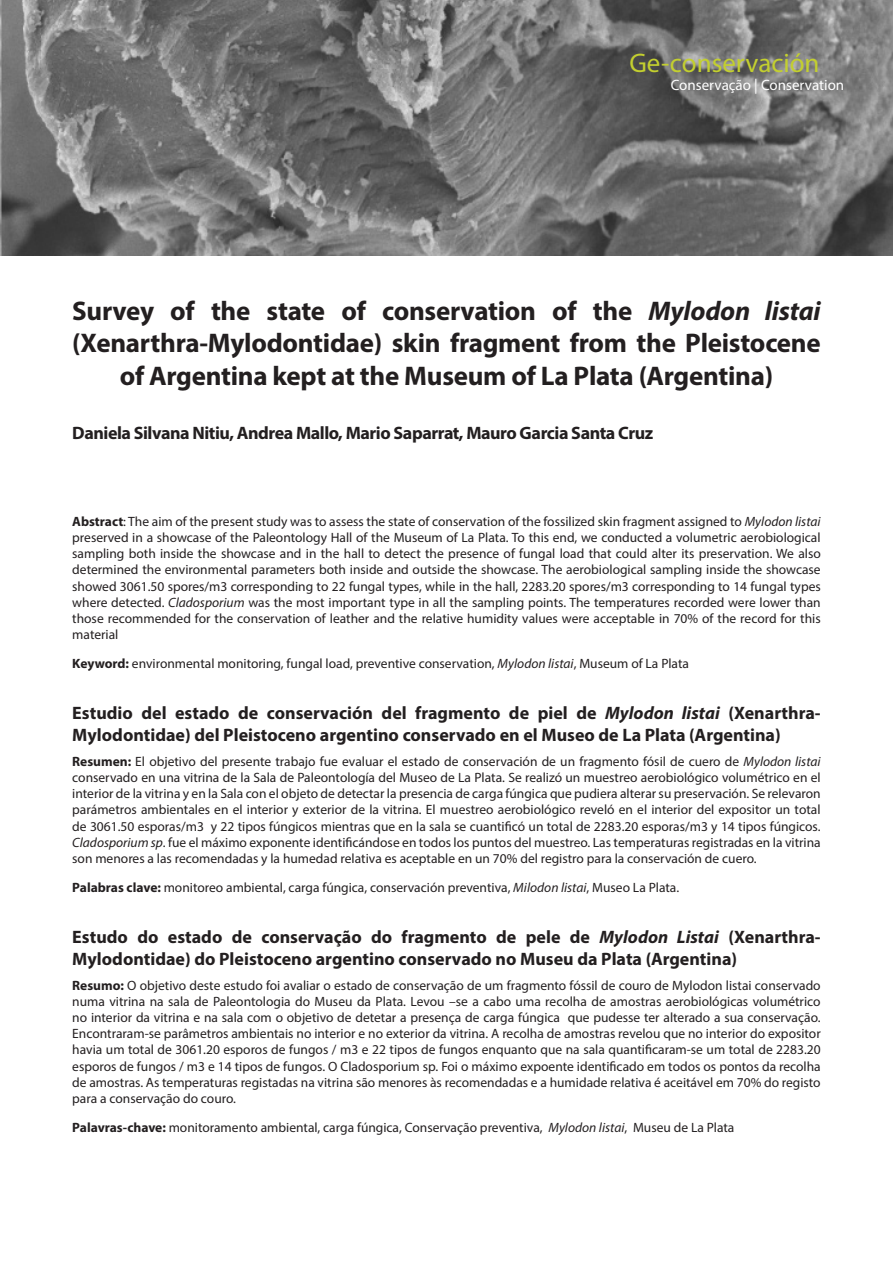
<style>
.page{position:relative;width:893px;height:1263px;background:#fff}
.page>*{position:absolute;margin:0;border:0;box-sizing:border-box;transform-origin:0 0}
.Encabezado_del_artíc{font:700 27px/32.4px "Myriad Pro";letter-spacing:-.01em;color:#231f20;text-align:center}
.Tipo_de_texto{font:27px "Myriad Pro";color:#c3cf2f}
.negrita_titulito{font:700 18px/21.6px "Myriad Pro";color:#231f20}
.Nombre_del_autor{font:700 18px "Myriad Pro";letter-spacing:-.025em;color:#231f20}
.Tipo_de_texto-2{font:15px "Myriad Pro";color:#fff}
.Nombre_del_autor-2{font:13.5px/16.2px "Myriad Pro";color:#231f20;text-align:justify}
.s1{font-style:italic}
.s2{font-weight:700}
</style>
<div class="page">
<img style="left:0;top:0;width:893px;height:255px">
<p class="Tipo_de_texto" style="left:629px;top:46px;width:192px">Ge-conservación</p>
<p class="Tipo_de_texto-2" style="left:671px;top:76px;width:175px">Conservação | Conservation</p>
<p class="Encabezado_del_artíc" style="left:72px;top:294px;width:750px">Survey of the state of conservation of the <span class="s1">Mylodon listai </span>(Xenarthra-Mylodontidae) skin fragment from the Pleistocene of Argentina kept at the Museum of La Plata (Argentina)</p>
<p class="Nombre_del_autor" style="left:72px;top:421px;width:582px">Daniela Silvana Nitiu, Andrea Mallo, Mario Saparrat, Mauro Garcia Santa Cruz</p>
<p class="Nombre_del_autor-2" style="left:72px;top:513px;width:750px"><span class="s2">Abstract</span>: The aim of the present study was to assess the state of conservation of the fossilized skin fragment assigned to <span class="s1">Mylodon listai </span>preserved in a showcase of the Paleontology Hall of the Museum of La Plata. To this end, we conducted a volumetric aerobiological sampling both inside the showcase and in the hall to detect the presence of fungal load that could alter its preservation. We also determined the environmental parameters both inside and outside the showcase. The aerobiological sampling inside the showcase showed 3061.50 spores/m3 corresponding to 22 fungal types, while in the hall, 2283.20 spores/m3 corresponding to 14 fungal types where detected. <span class="s1">Cladosporium</span> was the most important type in all the sampling points. The temperatures recorded were lower than those recommended for the conservation of leather and the relative humidity values were acceptable in 70% of the record for this material</p>
<p class="Nombre_del_autor-2" style="left:72px;top:655px;width:618px"><span class="s2">Keyword:</span> environmental monitoring, fungal load, preventive conservation, <span class="s1">Mylodon listai</span>, Museum of La Plata</p>
<p class="negrita_titulito" style="left:72px;top:702px;width:750px">Estudio del estado de conservación del fragmento de piel de <span class="s1">Mylodon listai</span> (Xenarthra-<br>Mylodontidae) del Pleistoceno argentino conservado en el Museo de La Plata (Argentina)</p>
<p class="Nombre_del_autor-2" style="left:72px;top:753px;width:750px"><span class="s2">Resumen:</span> El objetivo del presente trabajo fue evaluar el estado de conservación de un fragmento fósil de cuero de <span class="s1">Mylodon listai </span>conservado en una vitrina de la Sala de Paleontología del Museo de La Plata. Se realizó un muestreo aerobiológico volumétrico en el interior de la vitrina y en la Sala con el objeto de detectar la presencia de carga fúngica que pudiera alterar su preservación. Se relevaron parámetros ambientales en el interior y exterior de la vitrina. El muestreo aerobiológico reveló en el interior del expositor un total de 3061.50 esporas/m3 y 22 tipos fúngicos mientras que en la sala se cuantificó un total de 2283.20 esporas/m3 y 14 tipos fúngicos.<br><span class="s1">Cladosporium sp</span>. fue el máximo exponente identificándose en todos los puntos del muestreo. Las temperaturas registradas en la vitrina son menores a las recomendadas y la humedad relativa es aceptable en un 70% del registro para la conservación de cuero.</p>
<p class="Nombre_del_autor-2" style="left:72px;top:879px;width:608px"><span class="s2">Palabras clave:</span> monitoreo ambiental, carga fúngica, conservación preventiva, <span class="s1">Milodon listai</span>, Museo La Plata.</p>
<p class="negrita_titulito" style="left:72px;top:926px;width:750px">Estudo do estado de conservação do fragmento de pele de <span class="s1">Mylodon Listai</span> (Xenarthra-<br>Mylodontidae) do Pleistoceno argentino conservado no Museu da Plata (Argentina)</p>
<p class="Nombre_del_autor-2" style="left:72px;top:977px;width:750px"><span class="s2">Resumo:</span> O objetivo deste estudo foi avaliar o estado de conservação de um fragmento fóssil de couro de Mylodon listai conservado numa vitrina na sala de Paleontologia do Museu da Plata. Levou –se a cabo uma recolha de amostras aerobiológicas volumétrico no interior da vitrina e na sala com o objetivo de detetar a presença de carga fúngica que pudesse ter alterado a sua conservação.<br>Encontraram-se parâmetros ambientais no interior e no exterior da vitrina. A recolha de amostras revelou que no interior do expositor havia um total de 3061.20 esporos de fungos / m3 e 22 tipos de fungos enquanto que na sala quantificaram-se um total de 2283.20 esporos de fungos / m3 e 14 tipos de fungos. O Cladosporium sp. Foi o máximo expoente identificado em todos os pontos da recolha de amostras. As temperaturas registadas na vitrina são menores às recomendadas e a humidade relativa é aceitável em 70% do registo para a conservação do couro.</p>
<p class="Nombre_del_autor-2" style="left:72px;top:1119px;width:664px"><span class="s2">Palavras-chave:</span> monitoramento ambiental, carga fúngica, Conservação preventiva, <span class="s1">Mylodon listai</span>, Museu de La Plata</p>
</div>
